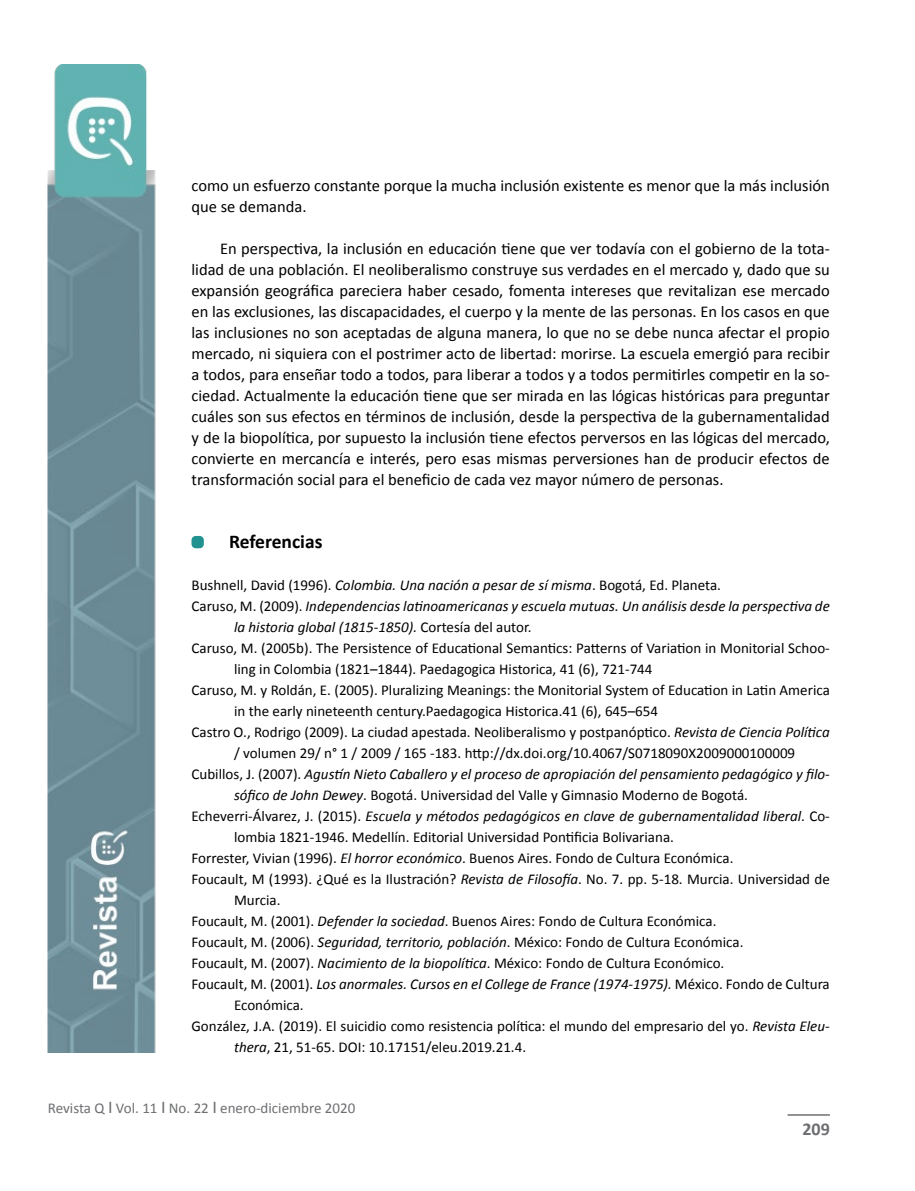
<style>
.page{position:relative;width:915px;height:1191px;background:#fff}
.page>*{position:absolute;margin:0;border:0;box-sizing:border-box;transform-origin:0 0}
.t1{font:700 19.5px "Calibri";color:#000}
.t2{font:700 18px "Calibri";color:#6d6e71}
.t3{font:16.5px/21px "Calibri";color:#000}
.t4{font:15px "Calibri";color:#000}
.t5{font:italic 15px "Calibri";color:#000}
.t6{font:15px "Calibri";color:#6d6e71}
.s1{font-style:italic}
.s2{font-style:normal}
.s3{font-size:18px}
</style>
<div class="page">
<img style="left:48px;top:65px;width:108px;height:987px">
<hr style="left:787px;top:1114px;width:42px;height:1px;background:#6d6e71">
<div style="left:191px;top:536px;width:13px;height:12px;background:#219290;border-radius:4px"></div>
<p class="t3" style="left:191px;top:175px;width:639px">como un esfuerzo constante porque la mucha inclusión existente es menor que la más inclusión que se demanda.</p>
<p class="t3" style="left:191px;top:238px;width:639px;text-align:justify;text-indent:28px">En perspectiva, la inclusión en educación tiene que ver todavía con el gobierno de la tota&shy;lidad de una población. El neoliberalismo construye sus verdades en el mercado y, dado que su expansión geográfica pareciera haber cesado, fomenta intereses que revitalizan ese mercado en las exclusiones, las discapacidades, el cuerpo y la mente de las personas. En los casos en que las inclusiones no son aceptadas de alguna manera, lo que no se debe nunca afectar el propio mercado, ni siquiera con el postrimer acto de libertad: morirse. La escuela emergió para recibir a todos, para enseñar todo a todos, para liberar a todos y a todos permitirles competir en la so&shy;ciedad. Actualmente la educación tiene que ser mirada en las lógicas históricas para preguntar cuáles son sus efectos en términos de inclusión, desde la perspectiva de la gubernamentalidad y de la biopolítica, por supuesto la inclusión tiene efectos perversos en las lógicas del mercado, convierte en mercancía e interés, pero esas mismas perversiones han de producir efectos de transformación social para el beneficio de cada vez mayor número de personas.</p>
<h1 class="t1" style="left:229px;top:530px;width:95px">Referencias</h1>
<p class="t4" style="left:191px;top:575px;width:531px">Bushnell, David (1996). <span class="s1">Colombia. Una nación a pesar de sí misma</span>. Bogotá, Ed. Planeta.</p>
<p class="t5" style="left:191px;top:597px;width:639px"><span class="s2">Caruso, M. (2009).</span> Independencias latinoamericanas y escuela mutuas. Un análisis desde la perspectiva de</p>
<p class="t5" style="left:234px;top:618px;width:299px">la historia global (1815-1850). <span class="s2">Cortesía del autor.</span></p>
<p class="t4" style="left:191px;top:638px;width:639px">Caruso, M. (2005b). The Persistence of Educational Semantics: Patterns of Variation in Monitorial Schoo-</p>
<p class="t4" style="left:234px;top:659px;width:420px">ling in Colombia (1821–1844). Paedagogica Historica, 41 (6), 721-744</p>
<p class="t4" style="left:191px;top:680px;width:639px">Caruso, M. y Roldán, E. (2005). Pluralizing Meanings: the Monitorial System of Education in Latin America</p>
<p class="t4" style="left:234px;top:701px;width:425px">in the early nineteenth century.Paedagogica Historica.41 (6), 645–654</p>
<p class="t4" style="left:191px;top:722px;width:639px">Castro O., Rodrigo (2009). La ciudad apestada. Neoliberalismo y postpanóptico. <span class="s1">Revista de Ciencia Política</span></p>
<p class="t4" style="left:234px;top:743px;width:562px">/ volumen 29/ n° 1 / 2009 / 165 -183. http://dx.doi.org/10.4067/S0718090X2009000100009</p>
<p class="t5" style="left:191px;top:765px;width:639px"><span class="s2">Cubillos, J. (2007).</span> Agustín Nieto Caballero y el proceso de apropiación del pensamiento pedagógico y filo-</p>
<p class="t4" style="left:234px;top:785px;width:515px"><span class="s1">sófico de John Dewey</span>. Bogotá. Universidad del Valle y Gimnasio Moderno de Bogotá.</p>
<p class="t5" style="left:191px;top:807px;width:639px"><span class="s2">Echeverri-Álvarez, J. (2015).</span> Escuela y métodos pedagógicos en clave de gubernamentalidad liberal<span class="s2">. Co-</span></p>
<p class="t4" style="left:234px;top:827px;width:441px">lombia 1821-1946. Medellín. Editorial Universidad Pontificia Bolivariana.</p>
<p class="t4" style="left:191px;top:848px;width:543px">Forrester, Vivian (1996). <span class="s1">El horror económico</span>. Buenos Aires. Fondo de Cultura Económica.</p>
<p class="t4" style="left:191px;top:869px;width:639px">Foucault, M (1993). ¿Qué es la Ilustración? <span class="s1">Revista de Filosofía</span>. No. 7. pp. 5-18. Murcia. Universidad de</p>
<p class="t4" style="left:234px;top:890px;width:48px">Murcia.</p>
<p class="t4" style="left:191px;top:911px;width:526px">Foucault, M. (2001). <span class="s1">Defender la sociedad</span>. Buenos Aires: Fondo de Cultura Económica.</p>
<p class="t4" style="left:191px;top:932px;width:553px">Foucault, M. (2006). <span class="s1">Seguridad, territorio, población</span>. México: Fondo de Cultura Económica.</p>
<p class="t4" style="left:191px;top:953px;width:534px">Foucault, M. (2007). <span class="s1">Nacimiento de la biopolítica</span>. México: Fondo de Cultura Económico.</p>
<p class="t5" style="left:191px;top:975px;width:639px"><span class="s2">Foucault, M. (2001).</span> Los anormales. Cursos en el College de France (1974-1975). <span class="s2">México. Fondo de Cultura</span></p>
<p class="t4" style="left:234px;top:995px;width:71px">Económica.</p>
<p class="t4" style="left:191px;top:1016px;width:639px">González, J.A. (2019). El suicidio como resistencia política: el mundo del empresario del yo. <span class="s1">Revista Eleu-</span></p>
<p class="t4" style="left:234px;top:1037px;width:293px"><span class="s1">thera</span>, 21, 51-65. DOI: 10.17151/eleu.2019.21.4.</p>
<p class="t6" style="left:48px;top:1098px;width:309px">Revista Q <span class="s3">I</span> Vol. 11 <span class="s3">I</span> No. 22 <span class="s3">I</span> enero-diciembre 2020</p>
<p class="t2" style="left:802px;top:1118px;width:29px">209</p>
</div>
